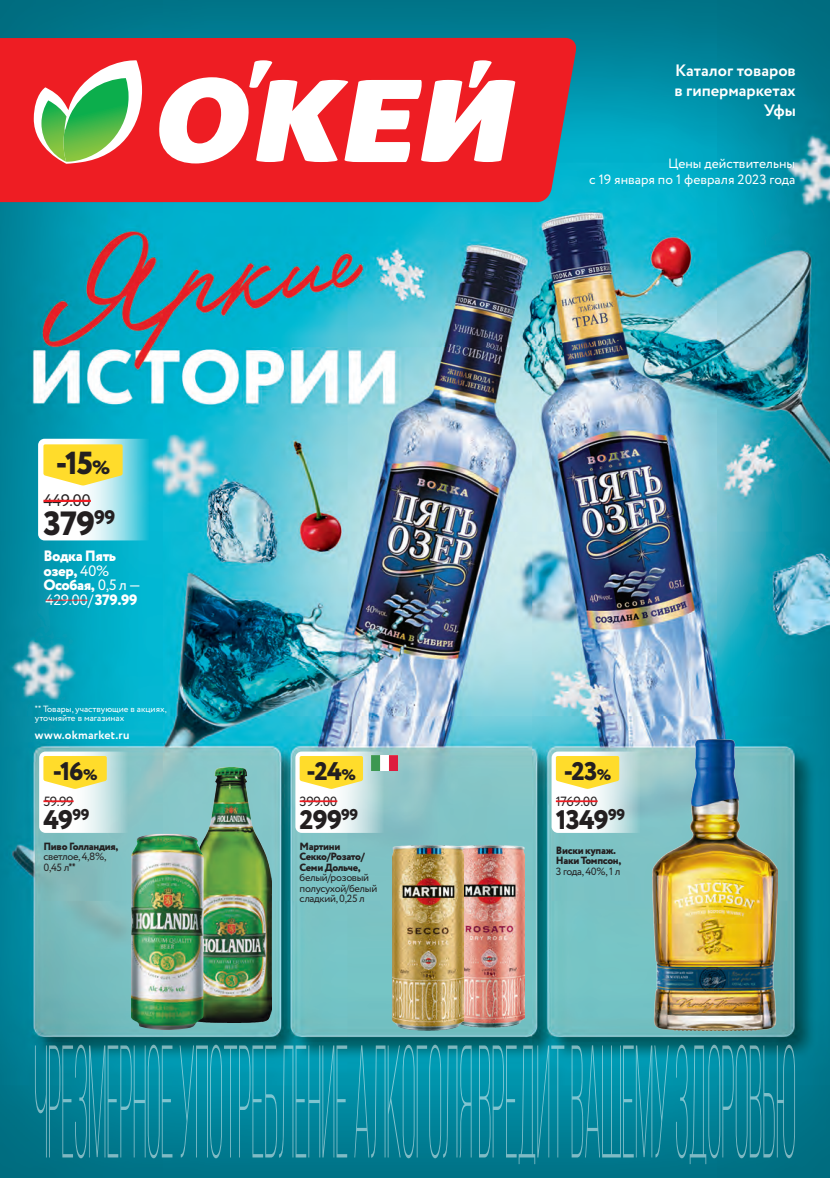
<style>
.page{position:relative;width:830px;height:1178px;background:#fff}
.page>*{position:absolute;margin:0;border:0;box-sizing:border-box;transform-origin:0 0}
.t1{font:800 33.6px "Circe";color:#231f20}
.t2{font:800 31.8px "Circe";color:#231f20}
.t3{font:800 26.85px "Circe";letter-spacing:-.03em;color:#231f20}
.t4{font:800 25.5px "Circe";color:#231f20}
.t5{font:16.65px "Circe";color:#231f20}
.t6{font:700 16.5px/19.8px "Circe";color:#fff;text-align:right}
.t7{font:800 15px/14.9px "Circe";letter-spacing:-.03em;color:#fff}
.t8{font:13.5px/16.2px "Circe";color:#fff;text-align:right}
.t9{font:13.35px "Circe";letter-spacing:-.03em;color:#231f20}
.t10{font:700 12px "Circe";letter-spacing:.02em;color:#fff}
.t11{font:10.5px/10.5px "Circe";letter-spacing:-.03em;color:#231f20}
.t12{font:800 10.5px/10.5px "Circe";letter-spacing:-.03em;color:#231f20}
.t13{font:9px/9px "Circe";color:#fff}
.s1{font-size:19.2px}
.s2{font-weight:400}
.s3{font-family:"PT Sans"}
.s4{font-size:15.3px}
.s5{font-family:"PT Sans";font-weight:700;font-stretch:condensed}
</style>
<div class="page">
<img style="left:0;top:0;width:829px;height:1178px">
<img style="left:652px;top:739px;width:125px;height:291px">
<svg style="left:551px;top:751px;width:98px;height:82px"></svg>
<hr style="left:555px;top:800px;width:42px;height:2px;background:#ee1d23">
<svg style="left:555px;top:756px;width:64px;height:33px"></svg>
<svg style="left:38px;top:439px;width:122px;height:101px"></svg>
<hr style="left:43px;top:500px;width:48px;height:2px;background:#ee1d23">
<svg style="left:43px;top:444px;width:80px;height:41px"></svg>
<hr style="left:46px;top:600px;width:42px;height:1px;background:#ee1d23">
<img style="left:191px;top:768px;width:80px;height:254px">
<img style="left:131px;top:834px;width:72px;height:196px">
<svg style="left:39px;top:751px;width:98px;height:82px"></svg>
<hr style="left:43px;top:800px;width:31px;height:2px;background:#ee1d23">
<svg style="left:43px;top:756px;width:64px;height:33px"></svg>
<img style="left:463px;top:846px;width:61px;height:182px">
<img style="left:392px;top:846px;width:71px;height:184px">
<svg style="left:295px;top:751px;width:98px;height:82px"></svg>
<hr style="left:299px;top:800px;width:38px;height:2px;background:#ee1d23">
<svg style="left:299px;top:756px;width:64px;height:33px"></svg>
<img style="left:371px;top:756px;width:26px;height:15px">
<div style="left:0;top:38px;width:575px;height:164px;background:#ee1d23"></div>
<svg style="left:158px;top:60px;width:357px;height:103px"></svg>
<svg style="left:33px;top:59px;width:109px;height:105px"></svg>
<svg style="left:35px;top:1045px;width:759px;height:119px"></svg>
<h2 class="t2" style="left:56px;top:441px;width:56px">-15<span class="s1">%</span></h2>
<h3 class="t5" style="left:43px;top:490px;width:49px">449.00</h3>
<h1 class="t1" style="left:43px;top:501px;width:73px">379<sup>99</sup></h1>
<h3 class="t7" style="left:43px;top:549px;width:99px">Водка Пять озер, <span class="s2">40%<br></span>Особая, <span class="s2">0,5 л —<br>429.00/</span>379.99</h3>
<p class="t13" style="left:35px;top:705px;width:133px"><span class="s3">**</span> Товары, участвующие в акциях, уточняйте в магазинах</p>
<p class="t10" style="left:35px;top:727px;width:96px">www.okmarket.ru</p>
<h3 class="t4" style="left:53px;top:754px;width:46px">-16<span class="s4">%</span></h3>
<p class="t9" style="left:43px;top:792px;width:32px">59.99</p>
<h3 class="t3" style="left:43px;top:801px;width:48px">49<sup>99</sup></h3>
<p class="t12" style="left:43px;top:841px;width:76px">Пиво Голландия,</p>
<p class="t11" style="left:43px;top:851px;width:65px">светлое, 4,8%,<br>0,45 л<span class="s5">**</span></p>
<h3 class="t4" style="left:306px;top:754px;width:51px">-24<span class="s4">%</span></h3>
<p class="t9" style="left:299px;top:792px;width:39px">399.00</p>
<h3 class="t3" style="left:299px;top:801px;width:60px">299<sup>99</sup></h3>
<p class="t12" style="left:299px;top:841px;width:67px">Мартини<br>Секко/Розато/<br>Семи Дольче,</p>
<p class="t11" style="left:299px;top:872px;width:79px">белый/розовый полусухой/белый сладкий, 0,25 л</p>
<h3 class="t6" style="left:674px;top:61px;width:123px">Каталог товаров в гипермаркетах<br>Уфы</h3>
<p class="t8" style="left:588px;top:156px;width:207px">Цены действительны<br>с 19 января по 1 февраля 2023 года</p>
<h3 class="t4" style="left:563px;top:754px;width:49px">-23<span class="s4">%</span></h3>
<p class="t9" style="left:555px;top:792px;width:43px">1769.00</p>
<h3 class="t3" style="left:555px;top:801px;width:71px">1349<sup>99</sup></h3>
<p class="t12" style="left:555px;top:845px;width:67px">Виски купаж.<br>Наки Томпсон,</p>
<p class="t11" style="left:555px;top:866px;width:66px">3 года, 40%, 1 л</p>
</div>
